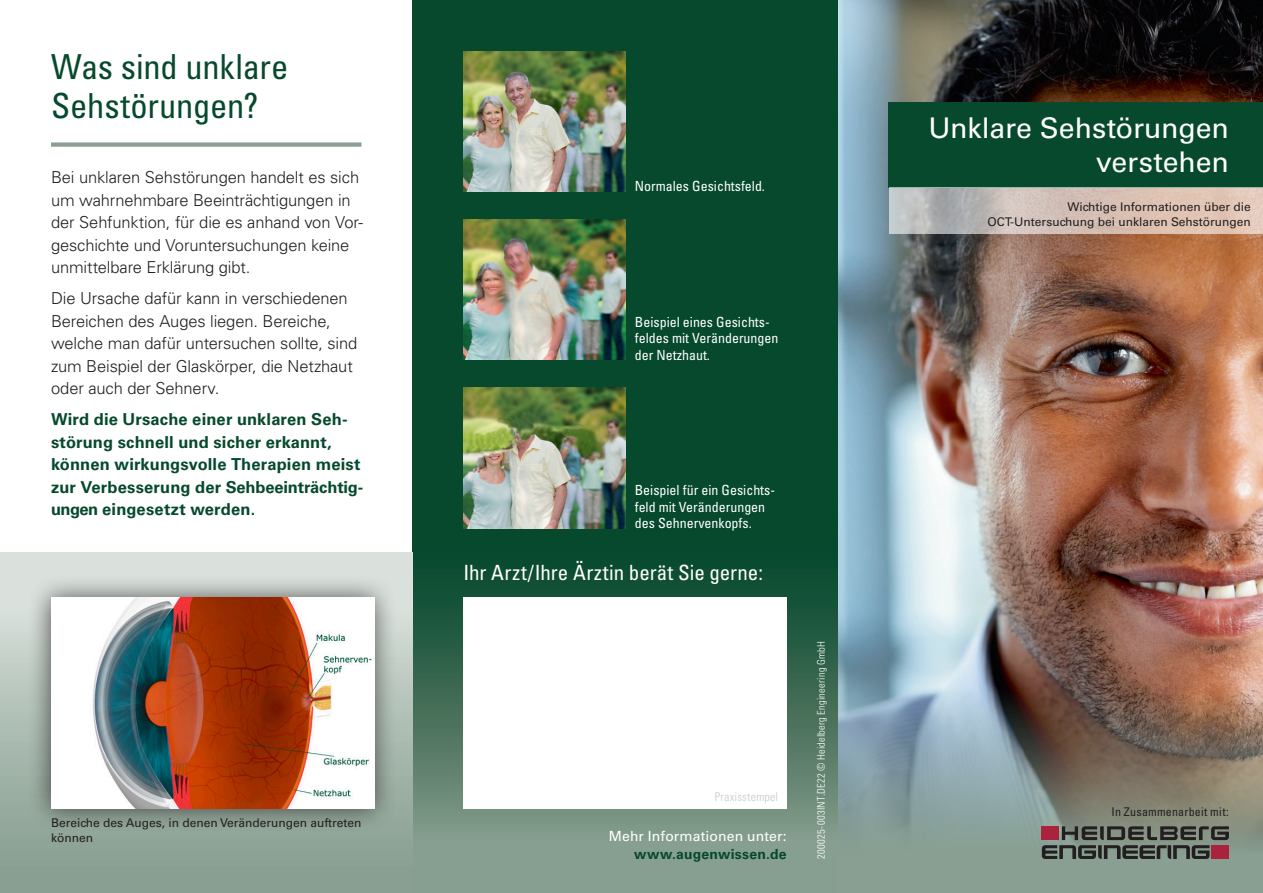
<style>
.page{position:relative;width:1263px;height:893px;background:#fff}
.page>*{position:absolute;margin:0;border:0;box-sizing:border-box;transform-origin:0 0}
.t1{font:condensed 34.5px/39px "Univers LT";letter-spacing:-.005em;color:#06492d}
.t2{font:28.5px/34.2px "Univers LT";letter-spacing:-.005em;color:#fff;text-align:right}
.t3{font:condensed 21px "Univers LT";color:#fff}
.t4{font:300 16.5px/22.5px "Univers LT";letter-spacing:-.01em;color:#231f20}
.t5{font:700 16.5px/22.5px "Univers LT";letter-spacing:.01em;color:#06492d}
.t6{font:condensed 13.95px/16.5px "Univers LT";color:#fff}
.t7{font:13.95px "Univers LT";letter-spacing:.01em;color:#fff}
.t8{font:700 13.95px "Univers LT";letter-spacing:.02em;color:#06492d}
.t9{font:12px/15px "Univers LT";color:#231f20;text-align:right}
.t10{font:condensed 12px "Univers LT";letter-spacing:.015em;color:#231f20}
.t11{font:300 condensed 12px "Univers LT";letter-spacing:.02em;color:#c7c8ca}
.t12{font:300 condensed 10.5px "Univers LT";letter-spacing:.02em;color:#fff}
</style>
<div class="page">
<img style="left:838px;top:0;width:425px;height:689px">
<svg style="left:838px;top:689px;width:425px;height:204px;background:#838a84"></svg>
<div style="left:412px;top:546px;width:426px;height:347px;background:linear-gradient(to bottom,#004226,#96a698)"></div>
<div style="left:412px;top:0;width:426px;height:549px;background:#06492d"></div>
<div style="left:463px;top:597px;width:324px;height:212px;background:#fff"></div>
<div style="left:889px;top:102px;width:374px;height:85px;background:#06492d"></div>
<svg style="left:889px;top:187px;width:374px;height:47px;background:#cebfb6"></svg>
<svg style="left:1042px;top:826px;width:187px;height:33px;background:#586058"></svg>
<div style="left:1042px;top:826px;width:17px;height:14px;background:#a9233d"></div>
<div style="left:1212px;top:845px;width:17px;height:14px;background:#a9233d"></div>
<div style="left:51px;top:142px;width:310px;height:5px;background:#889f91"></div>
<img style="left:463px;top:51px;width:162px;height:140px">
<div style="left:0;top:553px;width:412px;height:340px;background:linear-gradient(to bottom,#e3e8e4,#80998a)"></div>
<div style="left:27px;top:574px;width:371px;height:258px;background:#231f20;opacity:.75"></div>
<img style="left:51px;top:598px;width:323px;height:211px">
<img style="left:463px;top:219px;width:162px;height:140px">
<img style="left:463px;top:388px;width:162px;height:140px">
<h1 class="t1" style="left:51px;top:46px;width:239px">Was sind unklare<br>Sehstörungen?</h1>
<p class="t4" style="left:51px;top:166px;width:314px">Bei unklaren Sehstörungen handelt es sich um wahrnehmbare Beeinträchtigungen in der Sehfunktion, für die es anhand von Vor&shy;geschichte und Voruntersuchungen keine unmittelbare Erklärung gibt.</p>
<p class="t4" style="left:51px;top:287px;width:308px">Die Ursache dafür kann in verschiedenen Bereichen des Auges liegen. Bereiche, welche man dafür untersuchen sollte, sind zum Beispiel der Glaskörper, die Netzhaut oder auch der Sehnerv.</p>
<p class="t5" style="left:51px;top:408px;width:314px">Wird die Ursache einer unklaren Seh&shy;störung schnell und sicher erkannt, können wirkungsvolle Therapien meist zur Verbesserung der Sehbeeinträchtig&shy;ungen eingesetzt werden.</p>
<p class="t9" style="left:51px;top:815px;width:312px;text-align:left">Bereiche des Auges, in denen Veränderungen auftreten können</p>
<p class="t6" style="left:635px;top:178px;width:132px">Normales Gesichtsfeld.</p>
<p class="t6" style="left:635px;top:313px;width:145px">Beispiel eines Gesichts&shy;feldes mit Veränderungen der Netzhaut.</p>
<p class="t6" style="left:635px;top:482px;width:142px">Beispiel für ein Gesichts&shy;feld mit Veränderungen des Sehnervenkopfs.</p>
<p class="t3" style="left:463px;top:559px;width:301px">Ihr Arzt/Ihre Ärztin berät Sie gerne:</p>
<p class="t11" style="left:715px;top:789px;width:65px">Praxisstempel</p>
<p class="t7" style="left:609px;top:828px;width:179px">Mehr Informationen unter:</p>
<p class="t8" style="left:634px;top:846px;width:154px">www.augenwissen.de</p>
<p class="t12" style="left:815px;top:859px;width:219px;rotate:-90deg">200025-003INT.DE22 © Heidelberg Engineering GmbH</p>
<h2 class="t2" style="left:928px;top:111px;width:302px">Unklare Sehstörungen verstehen</h2>
<p class="t9" style="left:987px;top:199px;width:265px">Wichtige Informationen über die<br>OCT-Untersuchung bei unklaren Sehstörungen</p>
<p class="t10" style="left:1111px;top:804px;width:119px">In Zusammenarbeit mit:</p>
</div>
